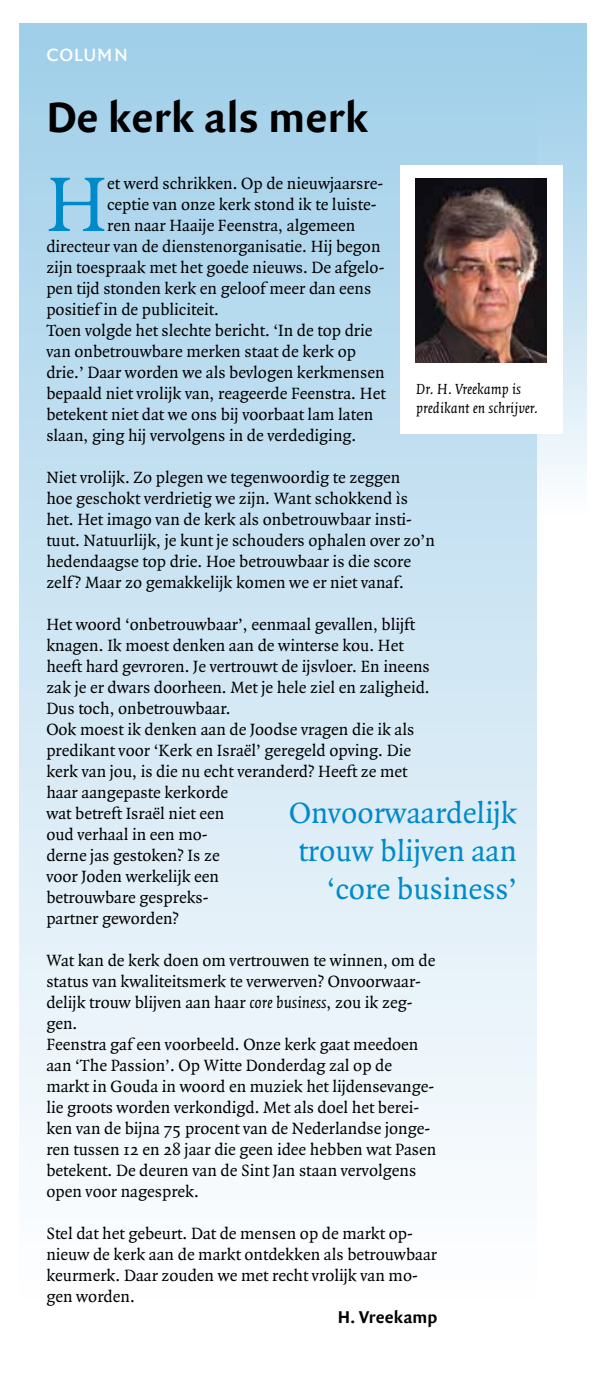
<style>
.page{position:relative;width:606px;height:1389px;background:#fff}
.page>*{position:absolute;margin:0;border:0;box-sizing:border-box;transform-origin:0 0}
.t1{font:82.95px "Quadraat";color:#008ac9}
.t2{font:700 45.5px "Quadraat Sans";color:#000}
.t3{font:31.5px/37.8px "Quadraat";color:#008ac9;text-align:right}
.t4{font:24.5px "Quadraat Sans Caps";color:#fff}
.t5{font:700 18.38px "Quadraat Sans";color:#000}
.t6{font:17.5px/21px "Quadraat";color:#000}
.t7{font:italic 15.75px/18.4px "Quadraat";color:#000}
.s1{font-style:italic}
</style>
<div class="page">
<div style="left:447px;top:23px;width:138px;height:499px;background:linear-gradient(to bottom,#96cae7,#fafcfe)"></div>
<div style="left:20px;top:23px;width:516px;height:1292px;background:linear-gradient(to bottom,#a1cfe9,#fff)"></div>
<div style="left:400px;top:165px;width:162px;height:269px;background:#fff"></div>
<img style="left:415px;top:178px;width:131px;height:185px">
<h3 class="t4" style="left:46px;top:39px;width:84px">column</h3>
<h2 class="t2" style="left:46px;top:92px;width:323px">De kerk als merk</h2>
<h1 class="t1" style="left:46px;top:161px;width:62px">H</h1>
<p class="t6" style="left:107px;top:173px;width:277px">et werd schrikken. Op de nieuwjaarsre-</p>
<p class="t6" style="left:107px;top:194px;width:271px">ceptie van onze kerk stond ik te luiste-</p>
<p class="t6" style="left:107px;top:215px;width:249px">ren naar Haaije Feenstra, algemeen</p>
<p class="t6" style="left:46px;top:236px;width:335px">directeur van de dienstenorganisatie. Hij begon</p>
<p class="t6" style="left:46px;top:257px;width:339px">zijn toespraak met het goede nieuws. De afgelo-</p>
<p class="t6" style="left:46px;top:278px;width:326px">pen tijd stonden kerk en geloof meer dan eens</p>
<p class="t6" style="left:46px;top:299px;width:174px">positief in de publiciteit.</p>
<p class="t6" style="left:46px;top:320px;width:327px">Toen volgde het slechte bericht. ‘In de top drie</p>
<p class="t6" style="left:46px;top:341px;width:311px">van onbetrouwbare merken staat de kerk op</p>
<p class="t6" style="left:46px;top:362px;width:339px">drie.’ Daar worden we als bevlogen kerkmensen</p>
<p class="t6" style="left:46px;top:383px;width:340px">bepaald niet vrolijk van, reageerde Feenstra. Het</p>
<p class="t6" style="left:46px;top:404px;width:328px">betekent niet dat we ons bij voorbaat lam laten</p>
<p class="t6" style="left:46px;top:425px;width:311px">slaan, ging hij vervolgens in de verdediging.</p>
<p class="t6" style="left:46px;top:467px;width:390px">Niet vrolijk. Zo plegen we tegenwoordig te zeggen<br>hoe geschokt verdrietig we zijn. Want schokkend ìs het. Het imago van de kerk als onbetrouwbaar insti&shy;tuut. Natuurlijk, je kunt je schouders ophalen over zo’n hedendaagse top drie. Hoe betrouwbaar is die score zelf ? Maar zo gemakkelijk komen we er niet vanaf.</p>
<p class="t6" style="left:46px;top:614px;width:385px">Het woord ‘onbetrouwbaar’, eenmaal gevallen, blijft knagen. Ik moest denken aan de winterse kou. Het heeft hard gevroren. Je vertrouwt de ijsvloer. En ineens zak je er dwars doorheen. Met je hele ziel en zaligheid.<br>Dus toch, onbetrouwbaar.<br>Ook moest ik denken aan de Joodse vragen die ik als predikant voor ‘Kerk en Israël’ geregeld opving. Die kerk van jou, is die nu echt veranderd? Heeft ze met haar aangepaste kerkorde<br>wat betreft Israël niet een<br>oud verhaal in een mo-<br>derne jas gestoken? Is ze<br>voor Joden werkelijk een<br>betrouwbare gespreks-<br>partner geworden?</p>
<p class="t6" style="left:46px;top:950px;width:391px">Wat kan de kerk doen om vertrouwen te winnen, om de status van kwaliteitsmerk te verwerven? Onvoorwaar&shy;delijk trouw blijven aan haar <span class="s1">core business</span>, zou ik zeg&shy;gen.<br>Feenstra gaf een voorbeeld. Onze kerk gaat meedoen aan ‘The Passion’. Op Witte Donderdag zal op de markt in Gouda in woord en muziek het lijdensevange&shy;lie groots worden verkondigd. Met als doel het berei&shy;ken van de bijna 75 procent van de Nederlandse jonge&shy;ren tussen 12 en 28 jaar die geen idee hebben wat Pasen betekent. De deuren van de Sint Jan staan vervolgens open voor nagesprek.</p>
<p class="t6" style="left:46px;top:1223px;width:392px">Stel dat het gebeurt. Dat de mensen op de markt op&shy;nieuw de kerk aan de markt ontdekken als betrouwbaar keurmerk. Daar zouden we met recht vrolijk van mo&shy;gen worden.</p>
<p class="t5" style="left:337px;top:1307px;width:101px">H. Vreekamp</p>
<p class="t7" style="left:416px;top:381px;width:123px">Dr. H. Vreekamp is predikant en schrijver.</p>
<h3 class="t3" style="left:289px;top:795px;width:229px">Onvoorwaardelijk trouw blijven aan ‘core business’</h3>
</div>
